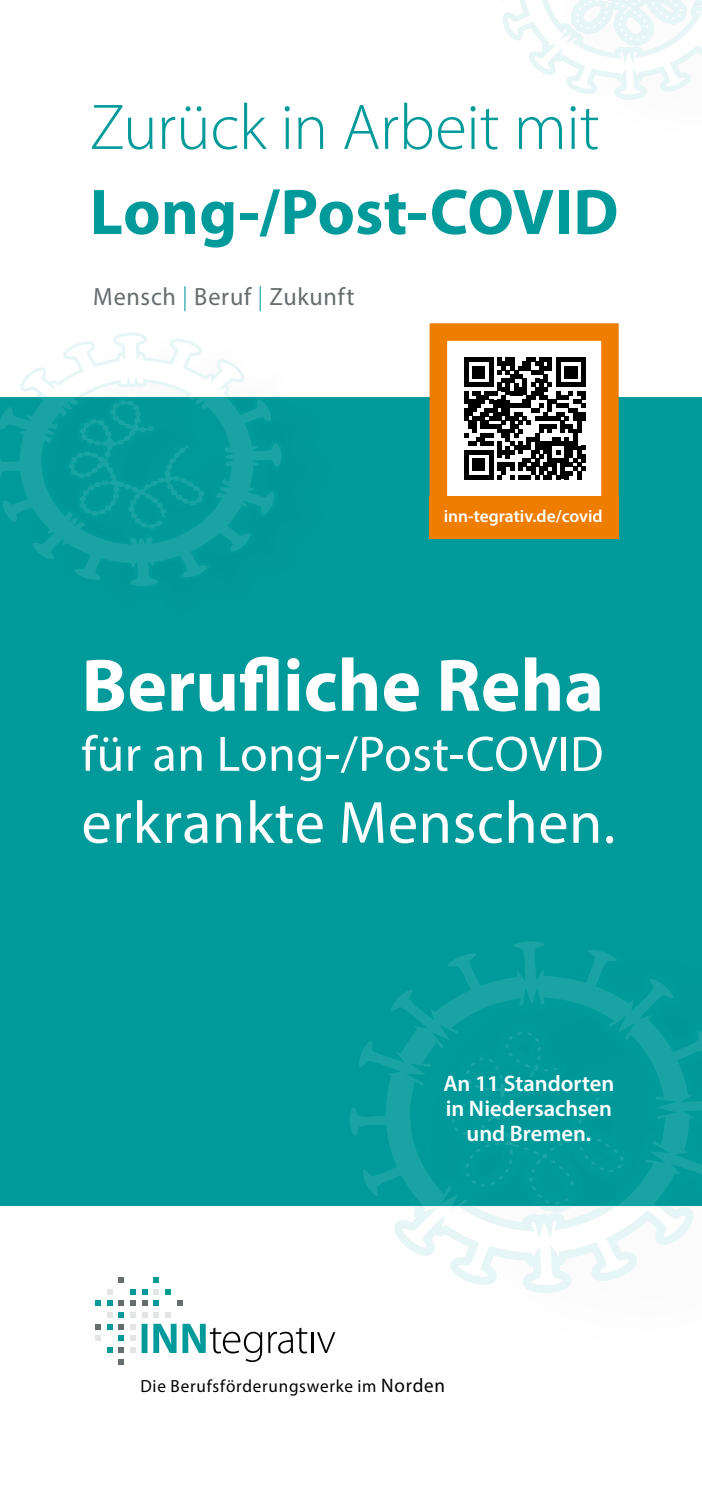
<style>
.page{position:relative;width:702px;height:1489px;background:#fff}
.page>*{position:absolute;margin:0;border:0;box-sizing:border-box;transform-origin:0 0}
.t1{font:700 75px "Myriad Pro";color:#fff}
.t2{font:300 65px "Myriad Pro";letter-spacing:-.005em;color:#009a9b}
.t3{font:700 65px "Myriad Pro";letter-spacing:.005em;color:#009a9b}
.t4{font:60px "Myriad Pro";letter-spacing:.01em;color:#fff}
.t5{font:50px "Myriad Pro";letter-spacing:.01em;color:#fff}
.t6{font:25px "Myriad Pro";letter-spacing:.03em;color:#676c6e}
.t7{font:600 22.5px/25px "Myriad Pro";color:#fff;text-align:center}
.t8{font:17.75px "Myriad Pro";letter-spacing:.045em;color:#000}
.t9{font:600 17.5px "Myriad Pro";color:#fff}
.s1{font-weight:300;color:#009a9b}
.s2{font-size:19.5px}
</style>
<div class="page">
<div style="left:0;top:398px;width:702px;height:807px;background:#009a9b"></div>
<svg style="left:501px;top:0;width:201px;height:100px"></svg>
<div style="left:5px;top:325px;width:339px;height:301px;background:#000;opacity:.25"></div>
<svg style="left:0;top:325px;width:284px;height:265px"></svg>
<svg style="left:339px;top:941px;width:363px;height:352px"></svg>
<svg style="left:421px;top:323px;width:206px;height:216px"></svg>
<svg style="left:95px;top:1300px;width:6px;height:6px"></svg>
<svg style="left:95px;top:1324px;width:6px;height:5px"></svg>
<svg style="left:95px;top:1335px;width:6px;height:6px"></svg>
<svg style="left:107px;top:1289px;width:5px;height:5px"></svg>
<svg style="left:107px;top:1300px;width:5px;height:17px"></svg>
<svg style="left:107px;top:1324px;width:5px;height:5px"></svg>
<svg style="left:107px;top:1347px;width:5px;height:5px"></svg>
<svg style="left:118px;top:1277px;width:6px;height:5px"></svg>
<svg style="left:118px;top:1300px;width:6px;height:17px"></svg>
<svg style="left:118px;top:1324px;width:6px;height:5px"></svg>
<svg style="left:118px;top:1335px;width:6px;height:17px"></svg>
<svg style="left:118px;top:1359px;width:6px;height:5px"></svg>
<svg style="left:130px;top:1289px;width:6px;height:5px"></svg>
<svg style="left:130px;top:1300px;width:6px;height:17px"></svg>
<svg style="left:130px;top:1324px;width:6px;height:5px"></svg>
<svg style="left:130px;top:1335px;width:6px;height:17px"></svg>
<svg style="left:142px;top:1289px;width:5px;height:5px"></svg>
<svg style="left:142px;top:1300px;width:5px;height:17px"></svg>
<svg style="left:153px;top:1277px;width:6px;height:5px"></svg>
<svg style="left:153px;top:1289px;width:6px;height:5px"></svg>
<svg style="left:153px;top:1300px;width:6px;height:17px"></svg>
<svg style="left:165px;top:1289px;width:6px;height:5px"></svg>
<svg style="left:165px;top:1312px;width:6px;height:5px"></svg>
<svg style="left:177px;top:1300px;width:5px;height:6px"></svg>
<svg style="left:142px;top:1323px;width:120px;height:38px"></svg>
<svg style="left:268px;top:1327px;width:39px;height:26px"></svg>
<hr style="left:311px;top:1331px;width:2px;height:21px;background:#000">
<svg style="left:317px;top:1332px;width:18px;height:20px"></svg>
<div style="left:429px;top:496px;width:189px;height:43px;background:#ef7d00"></div>
<h2 class="t2" style="left:90px;top:88px;width:511px">Zurück in Arbeit mit</h2>
<h2 class="t3" style="left:90px;top:170px;width:530px">Long-/Post-COVID</h2>
<p class="t6" style="left:93px;top:281px;width:262px">Mensch <span class="s1">|</span> Beruf <span class="s1">|</span> Zukunft</p>
<p class="t9" style="left:444px;top:505px;width:160px">inn-tegrativ.de/covid</p>
<h1 class="t1" style="left:81px;top:636px;width:524px">Berufliche Reha</h1>
<h3 class="t5" style="left:81px;top:723px;width:523px">für an Long-/Post-COVID</h3>
<h3 class="t4" style="left:81px;top:785px;width:535px">erkrankte Menschen.</h3>
<p class="t7" style="left:443px;top:1070px;width:172px">An 11 Standorten in Niedersachsen und Bremen.</p>
<p class="t8" style="left:140px;top:1374px;width:306px">Die Berufsförderungswerke im <span class="s2">Norden</span></p>
</div>
